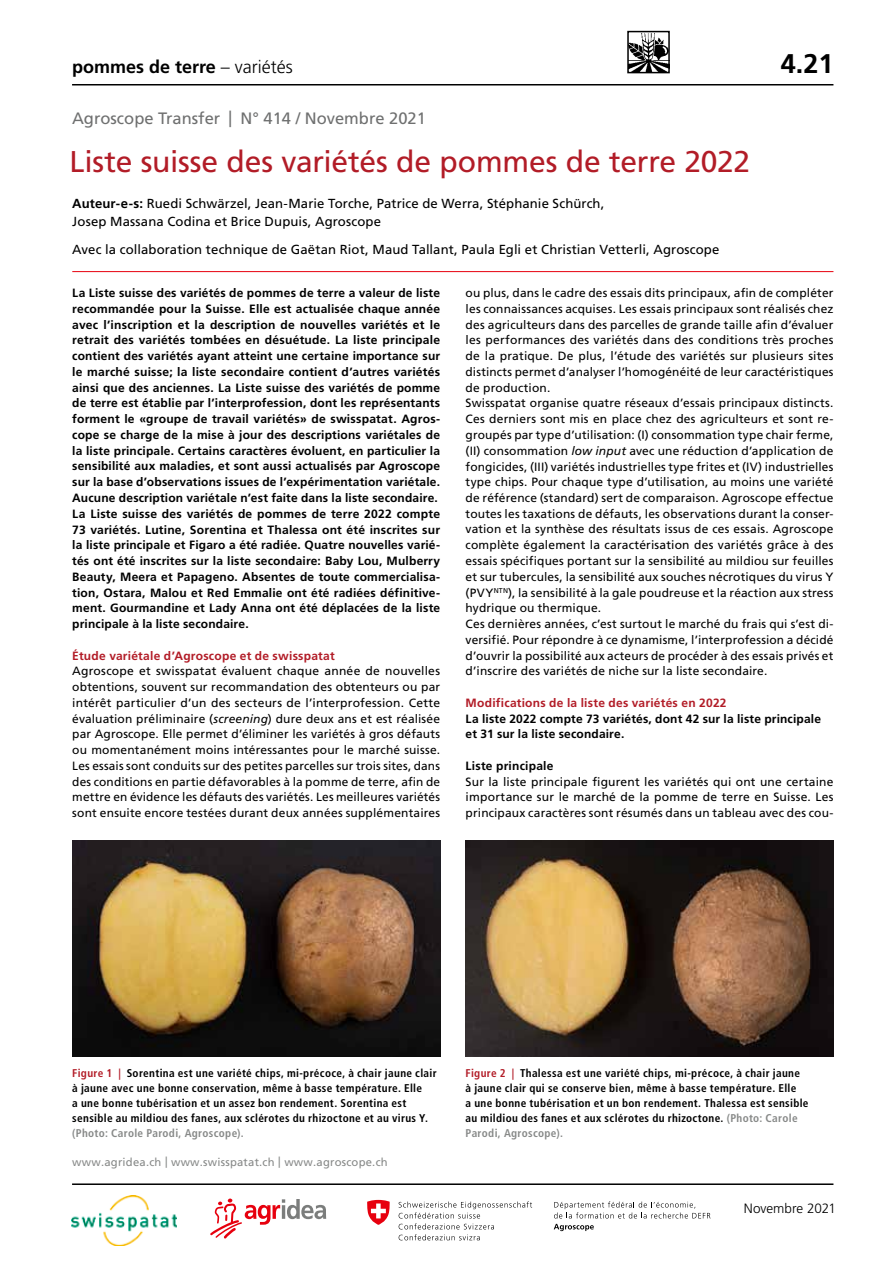
<style>
.page{position:relative;width:876px;height:1263px;background:#fff}
.page>*{position:absolute;margin:0;border:0;box-sizing:border-box;transform-origin:0 0}
.t1{font:30px "Frutiger LT Std";letter-spacing:-.005em;color:#b21c27}
.t2{font:700 27px "Frutiger";color:#000}
.t3{font:700 18px "Frutiger";color:#000}
.t4{font:16.5px "Frutiger LT Std";color:#6f7070}
.t5{font:300 13.5px "Frutiger LT Std";color:#000}
.t6{font:13.2px/18px "Frutiger LT Std";letter-spacing:.005em;color:#000}
.t7{font:12px/15.8px "Frutiger LT Std";letter-spacing:.015em;color:#000;text-align:justify}
.t8{font:700 12px/15.8px "Frutiger LT Std";letter-spacing:.015em;color:#000}
.t9{font:700 12px "Frutiger LT Std";letter-spacing:.02em;color:#b21c27}
.t10{font:700 condensed 11.25px/15px "Frutiger LT Std";letter-spacing:.03em;color:#000}
.t11{font:11.25px "Frutiger LT Std";letter-spacing:.02em;color:#878988}
.t12{font:700 condensed 11.25px "Frutiger LT Std";letter-spacing:.03em;color:#878988}
.s1{font-weight:300}
.s2{font-weight:700}
.s3{font-style:italic}
.s4{color:#b21c27}
.s5{color:#878988}
</style>
<div class="page">
<img style="left:71px;top:1195px;width:105px;height:50px">
<svg style="left:554px;top:1201px;width:156px;height:17px"></svg>
<svg style="left:554px;top:1224px;width:40px;height:7px"></svg>
<svg style="left:399px;top:1201px;width:133px;height:39px"></svg>
<svg style="left:367px;top:1200px;width:23px;height:25px"></svg>
<hr style="left:72px;top:271px;width:761px;height:1px;background:#e7000e">
<hr style="left:72px;top:1183px;width:761px;height:2px;background:#000">
<svg style="left:210px;top:1198px;width:116px;height:40px"></svg>
<img style="left:630px;top:34px;width:37px;height:36px">
<div style="left:627px;top:31px;width:43px;height:42px;border:2px solid #000"></div>
<hr style="left:72px;top:84px;width:761px;height:1px;background:#000">
<img style="left:72px;top:841px;width:368px;height:216px">
<img style="left:466px;top:841px;width:367px;height:216px">
<h3 class="t3" style="left:72px;top:57px;width:222px">pommes de terre <span class="s1">– variétés</span></h3>
<h2 class="t2" style="left:781px;top:48px;width:54px">4.21</h2>
<h3 class="t4" style="left:72px;top:109px;width:355px">Agroscope Transfer | N° 414 / Novembre 2021</h3>
<h1 class="t1" style="left:70px;top:144px;width:682px">Liste suisse des variétés de pommes de terre 2022</h1>
<p class="t6" style="left:72px;top:194px;width:534px"><span class="s2">Auteur-e-s:</span> Ruedi Schwärzel, Jean-Marie Torche, Patrice de Werra, Stéphanie Schürch,<br>Josep Massana Codina et Brice Dupuis, Agroscope</p>
<p class="t6" style="left:72px;top:240px;width:649px">Avec la collaboration technique de Gaëtan Riot, Maud Tallant, Paula Egli et Christian Vetterli, Agroscope</p>
<p class="t8" style="left:72px;top:285px;width:369px">La Liste suisse des variétés de pommes de terre a valeur de liste recommandée pour la Suisse. Elle est actualisée chaque année avec l’inscription et la description de nouvelles variétés et le retrait des variétés tombées en désuétude. La liste principale contient des variétés ayant atteint une certaine importance sur le marché suisse; la liste secondaire contient d’autres variétés ainsi que des anciennes. La Liste suisse des variétés de pomme de terre est établie par l’interprofession, dont les représentants forment le «groupe de travail variétés» de swisspatat. Agros&shy;cope se charge de la mise à jour des descriptions variétales de la liste principale. Certains caractères évoluent, en particulier la sensibilité aux maladies, et sont aussi actualisés par Agroscope sur la base d’observations issues de l’expérimentation variétale.<br>Aucune description variétale n’est faite dans la liste secondaire.<br>La Liste suisse des variétés de pommes de terre 2022 compte 73 variétés. Lutine, Sorentina et Thalessa ont été inscrites sur la liste principale et Figaro a été radiée. Quatre nouvelles varié&shy;tés ont été inscrites sur la liste secondaire: Baby Lou, Mulberry Beauty, Meera et Papageno. Absentes de toute commercialisa&shy;tion, Ostara, Malou et Red Emmalie ont été radiées définitive&shy;ment. Gourmandine et Lady Anna ont été déplacées de la liste principale à la liste secondaire.</p>
<p class="t9" style="left:72px;top:648px;width:264px">Étude variétale d’Agroscope et de swisspatat</p>
<p class="t7" style="left:72px;top:663px;width:369px">Agroscope et swisspatat évaluent chaque année de nouvelles obtentions, souvent sur recommandation des obtenteurs ou par intérêt particulier d’un des secteurs de l’interprofession. Cette évaluation préliminaire (<span class="s3">screening</span>) dure deux ans et est réalisée par Agroscope. Elle permet d’éliminer les variétés à gros défauts ou momentanément moins intéressantes pour le marché suisse.<br>Les essais sont conduits sur des petites parcelles sur trois sites, dans des conditions en partie défavorables à la pomme de terre, afin de mettre en évidence les défauts des variétés. Les meilleures variétés sont ensuite encore testées durant deux années supplémentaires</p>
<p class="t7" style="left:466px;top:285px;width:369px;text-align:left">ou plus, dans le cadre des essais dits principaux, afin de compléter les connaissances acquises. Les essais principaux sont réalisés chez des agriculteurs dans des parcelles de grande taille afin d’évaluer les performances des variétés dans des conditions très proches de la pratique. De plus, l’étude des variétés sur plusieurs sites distincts permet d’analyser l’homogénéité de leur caractéristiques de production.<br>Swisspatat organise quatre réseaux d’essais principaux distincts.<br>Ces derniers sont mis en place chez des agriculteurs et sont re&shy;groupés par type d’utilisation: (I) consommation type chair ferme, (II) consommation <span class="s3">low input</span> avec une réduction d’application de fongicides, (III) variétés industrielles type frites et (IV) industrielles type chips. Pour chaque type d’utilisation, au moins une variété de référence (standard) sert de comparaison. Agroscope effectue toutes les taxations de défauts, les observations durant la conser&shy;vation et la synthèse des résultats issus de ces essais. Agroscope complète également la caractérisation des variétés grâce à des essais spécifiques portant sur la sensibilité au mildiou sur feuilles et sur tubercules, la sensibilité aux souches nécrotiques du virus Y (PVY<sup>NTN</sup>), la sensibilité à la gale poudreuse et la réaction aux stress hydrique ou thermique.<br>Ces dernières années, c’est surtout le marché du frais qui s’est di&shy;versifié. Pour répondre à ce dynamisme, l’interprofession a décidé d’ouvrir la possibilité aux acteurs de procéder à des essais privés et d’inscrire des variétés de niche sur la liste secondaire.</p>
<p class="t9" style="left:466px;top:695px;width:263px">Modifications de la liste des variétés en 2022</p>
<p class="t8" style="left:466px;top:710px;width:357px">La liste 2022 compte 73 variétés, dont 42 sur la liste principale et 31 sur la liste secondaire.</p>
<p class="t8" style="left:466px;top:758px;width:89px">Liste principale</p>
<p class="t7" style="left:466px;top:773px;width:369px">Sur la liste principale figurent les variétés qui ont une certaine importance sur le marché de la pomme de terre en Suisse. Les principaux caractères sont résumés dans un tableau avec des cou-</p>
<p class="t10" style="left:72px;top:1066px;width:366px"><span class="s4">Figure 1 |</span> Sorentina est une variété chips, mi-précoce, à chair jaune clair à jaune avec une bonne conservation, même à basse température. Elle<br>a une bonne tubérisation et un assez bon rendement. Sorentina est sensible au mildiou des fanes, aux sclérotes du rhizoctone et au virus Y.</p>
<p class="t12" style="left:72px;top:1126px;width:173px">(Photo: Carole Parodi, Agroscope).</p>
<p class="t11" style="left:72px;top:1155px;width:317px">www.agridea.ch | www.swisspatat.ch | www.agroscope.ch</p>
<p class="t10" style="left:466px;top:1066px;width:344px"><span class="s4">Figure 2 |</span> Thalessa est une variété chips, mi-précoce, à chair jaune à jaune clair qui se conserve bien, même à basse température. Elle<br>a une bonne tubérisation et un bon rendement. Thalessa est sensible au mildiou des fanes et aux sclérotes du rhizoctone. <span class="s5">(Photo: Carole Parodi, Agroscope).</span></p>
<p class="t5" style="left:744px;top:1200px;width:94px">Novembre 2021</p>
</div>
